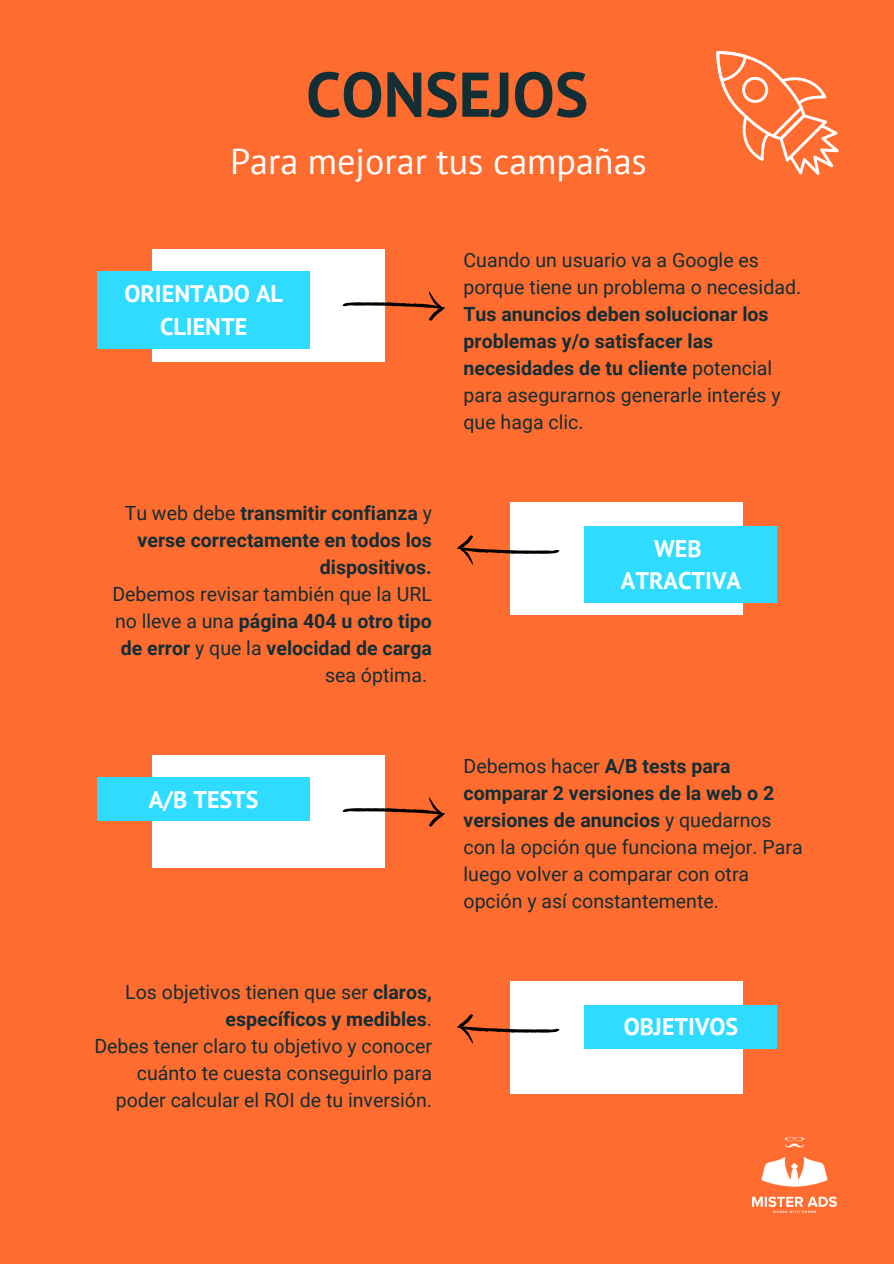
<style>
.page{position:relative;width:894px;height:1264px;background:#fff}
.page>*{position:absolute;margin:0;border:0;box-sizing:border-box;transform-origin:0 0}
.t1{font:700 63px "PT Sans";color:#132e34}
.t2{font:36px "PT Sans";color:#fff}
.t3{font:700 24px/32.7px "PT Sans";color:#fff;text-align:center}
.t4{font:19.5px/27px "Roboto";color:#132e34}
.t5{font:700 19.5px/27px "Roboto";color:#132e34;text-align:right}
.s1{font-weight:400}
.s2{font-weight:700}
</style>
<div class="page">
<div style="left:0;top:0;width:893px;height:1263px;background:#ff6c2f"></div>
<div style="left:152px;top:249px;width:232px;height:113px;background:#fff"></div>
<div style="left:510px;top:502px;width:232px;height:113px;background:#fff"></div>
<div style="left:97px;top:272px;width:213px;height:76px;background:#2fdcff"></div>
<div style="left:584px;top:526px;width:192px;height:77px;background:#2fdcff"></div>
<svg style="left:716px;top:51px;width:123px;height:124px"></svg>
<svg style="left:342px;top:290px;width:103px;height:31px"></svg>
<svg style="left:457px;top:535px;width:102px;height:30px"></svg>
<div style="left:152px;top:755px;width:232px;height:112px;background:#fff"></div>
<div style="left:97px;top:777px;width:213px;height:44px;background:#2fdcff"></div>
<svg style="left:342px;top:796px;width:103px;height:30px"></svg>
<div style="left:510px;top:981px;width:232px;height:112px;background:#fff"></div>
<div style="left:584px;top:1005px;width:192px;height:43px;background:#2fdcff"></div>
<svg style="left:457px;top:1014px;width:102px;height:30px"></svg>
<img style="left:752px;top:1137px;width:83px;height:75px">
<p class="t1" style="left:306px;top:53px;width:283px">CONSEJOS</p>
<p class="t2" style="left:230px;top:137px;width:418px">Para mejorar tus campañas</p>
<p class="t3" style="left:124px;top:277px;width:160px">ORIENTADO AL<br>CLIENTE</p>
<p class="t5" style="left:125px;top:499px;width:309px"><span class="s1">Tu web debe</span> transmitir confianza <span class="s1">y </span>verse correctamente en todos los dispositivos.</p>
<p class="t4" style="left:112px;top:580px;width:321px;text-align:right">Debemos revisar también que la URL no lleve a una <span class="s2">página 404 u otro tipo de error</span> y que la <span class="s2">velocidad de carga </span>sea óptima.</p>
<p class="t3" style="left:149px;top:782px;width:111px">A/B TESTS</p>
<p class="t5" style="left:125px;top:978px;width:308px"><span class="s1">Los objetivos tienen que ser</span> claros, específicos y medibles<span class="s1">.</span></p>
<p class="t4" style="left:94px;top:1032px;width:339px;text-align:right">Debes tener claro tu objetivo y conocer cuánto te cuesta conseguirlo para poder calcular el ROI de tu inversión.</p>
<p class="t4" style="left:463px;top:246px;width:339px">Cuando un usuario va a Google es porque tiene un problema o necesidad.<br><span class="s2">Tus anuncios deben solucionar los problemas y/o satisfacer las necesidades de tu cliente</span> potencial para asegurarnos generarle interés y que haga clic.</p>
<p class="t3" style="left:654px;top:531px;width:49px">WEB</p>
<p class="t3" style="left:620px;top:564px;width:122px">ATRACTIVA</p>
<p class="t4" style="left:463px;top:752px;width:340px">Debemos hacer <span class="s2">A/B tests para comparar 2 versiones de la web o 2 versiones de anuncios</span> y quedarnos con la opción que funciona mejor. Para luego volver a comparar con otra opción y así constantemente.</p>
<p class="t3" style="left:623px;top:1010px;width:116px">OBJETIVOS</p>
</div>
